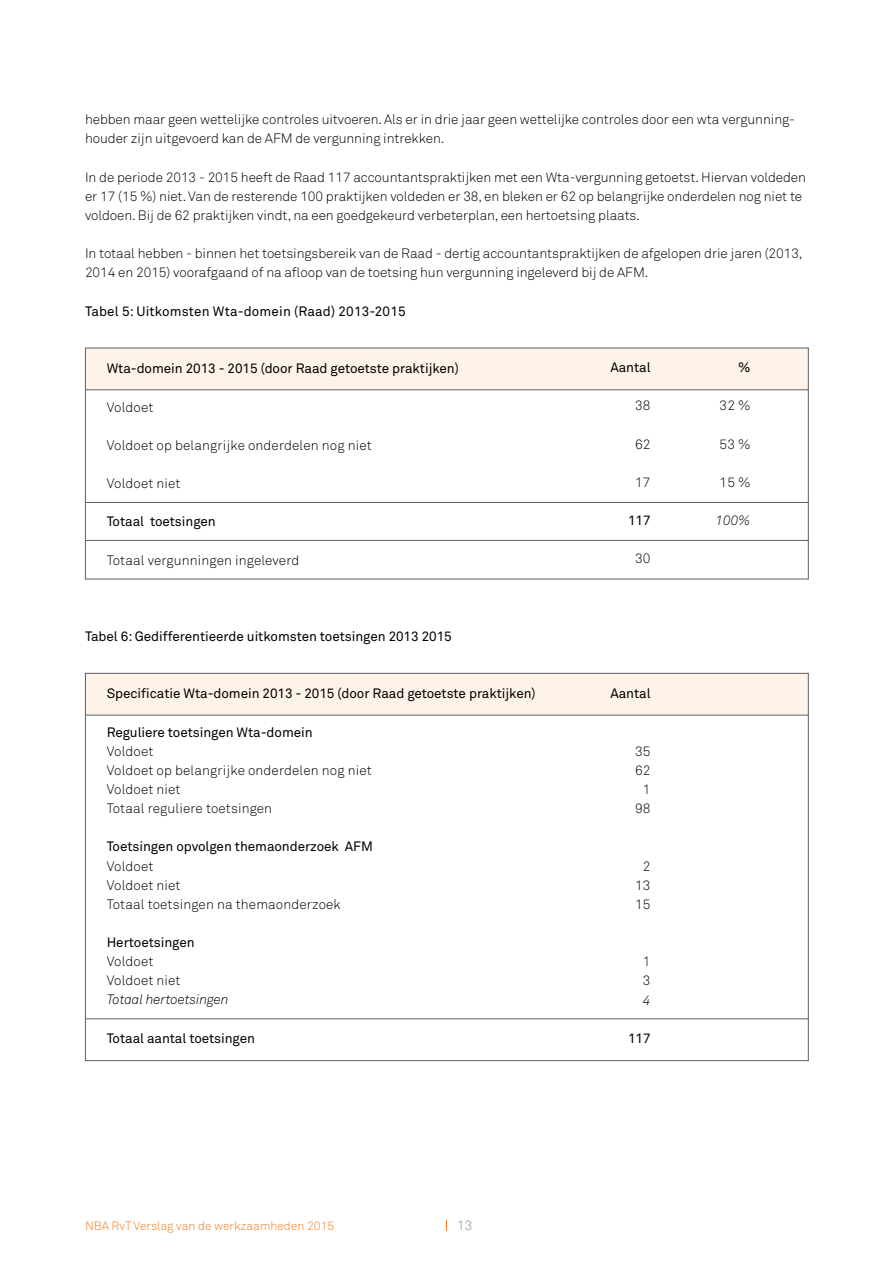
<style>
.page{position:relative;width:893px;height:1263px;background:#fff}
.page>*{position:absolute;margin:0;border:0;box-sizing:border-box;transform-origin:0 0}
.t1{font:300 13.5px/19.2px "Akkurat";letter-spacing:-.005em;color:#000}
.t2{font:13.5px "Akkurat Pro";letter-spacing:-.005em;color:#000}
.t3{font:13.5px "Akkurat";letter-spacing:.01em;color:#000}
.t4{font:italic 13.5px "Akkurat Light Pro";letter-spacing:-.005em;color:#000}
.t5{font:300 13.5px "Akkurat";color:#8c8b8a}
.t6{font:300 12px "Akkurat";color:#ee7e25}
</style>
<div class="page">
<div style="left:85px;top:348px;width:723px;height:42px;background:#fef3e9"></div>
<hr style="left:85px;top:502px;width:723px;height:1px;background:#5d5f64">
<hr style="left:85px;top:540px;width:723px;height:1px;background:#5d5f64">
<hr style="left:85px;top:389px;width:723px;height:1px;background:#5d5f64">
<div style="left:85px;top:673px;width:723px;height:42px;background:#fef3e9"></div>
<hr style="left:85px;top:1018px;width:723px;height:1px;background:#5d5f64">
<hr style="left:85px;top:715px;width:723px;height:1px;background:#5d5f64">
<p class="t1" style="left:85px;top:110px;width:712px">hebben maar geen wettelijke controles uitvoeren. Als er in drie jaar geen wettelijke controles door een wta vergunning&shy;houder zijn uitgevoerd kan de AFM de vergunning intrekken.</p>
<p class="t1" style="left:85px;top:167px;width:722px">In de periode 2013 - 2015 heeft de Raad 117 accountantspraktijken met een Wta-vergunning getoetst. Hiervan voldeden er 17 (15 %) niet. Van de resterende 100 praktijken voldeden er 38, en bleken er 62 op belangrijke onderdelen nog niet te voldoen. Bij de 62 praktijken vindt, na een goedgekeurd verbeterplan, een hertoetsing plaats.</p>
<p class="t1" style="left:85px;top:244px;width:719px">In totaal hebben - binnen het toetsingsbereik van de Raad - dertig accountantspraktijken de afgelopen drie jaren (2013,<br>2014 en 2015) voorafgaand of na afloop van de toetsing hun vergunning ingeleverd bij de AFM.</p>
<p class="t3" style="left:85px;top:302px;width:322px">Tabel 5: Uitkomsten Wta-domein (Raad) 2013-2015</p>
<p class="t2" style="left:107px;top:361px;width:354px">Wta-domein 2013 - 2015 (door Raad getoetste praktijken)</p>
<p class="t1" style="left:107px;top:397px;width:48px">Voldoet</p>
<p class="t1" style="left:107px;top:435px;width:266px">Voldoet op belangrijke onderdelen nog niet</p>
<p class="t1" style="left:107px;top:473px;width:75px">Voldoet niet</p>
<p class="t2" style="left:107px;top:514px;width:111px">Totaal toetsingen</p>
<p class="t1" style="left:107px;top:550px;width:194px">Totaal vergunningen ingeleverd</p>
<p class="t2" style="left:85px;top:628px;width:368px">Tabel 6: Gedifferentieerde uitkomsten toetsingen 2013 2015</p>
<p class="t2" style="left:107px;top:686px;width:430px">Specificatie Wta-domein 2013 - 2015 (door Raad getoetste praktijken)</p>
<p class="t2" style="left:107px;top:724px;width:208px">Reguliere toetsingen Wta-domein</p>
<p class="t1" style="left:107px;top:741px;width:266px">Voldoet<br>Voldoet op belangrijke onderdelen nog niet<br>Voldoet niet<br>Totaal reguliere toetsingen</p>
<p class="t2" style="left:107px;top:839px;width:268px">Toetsingen opvolgen themaonderzoek AFM</p>
<p class="t1" style="left:107px;top:856px;width:236px">Voldoet<br>Voldoet niet<br>Totaal toetsingen na themaonderzoek</p>
<p class="t2" style="left:107px;top:934px;width:89px">Hertoetsingen</p>
<p class="t1" style="left:107px;top:952px;width:75px">Voldoet<br>Voldoet niet</p>
<p class="t4" style="left:107px;top:992px;width:123px">Totaal hertoetsingen</p>
<p class="t2" style="left:107px;top:1030px;width:150px">Totaal aantal toetsingen</p>
<p class="t6" style="left:85px;top:1218px;width:251px">NBA RvT Verslag van de werkzaamheden 2015</p>
<p class="t5" style="left:457px;top:1217px;width:17px">13</p>
<p class="t2" style="left:610px;top:359px;width:42px">Aantal</p>
<p class="t1" style="left:635px;top:396px;width:17px">38</p>
<p class="t1" style="left:635px;top:434px;width:17px">62</p>
<p class="t1" style="left:635px;top:472px;width:17px">17</p>
<p class="t2" style="left:628px;top:512px;width:24px">117</p>
<p class="t1" style="left:635px;top:549px;width:17px">30</p>
<p class="t2" style="left:610px;top:686px;width:42px">Aantal</p>
<p class="t1" style="left:635px;top:741px;width:17px;text-align:center">35<br>62<br>1<br>98</p>
<p class="t1" style="left:635px;top:856px;width:17px;text-align:center">2<br>13<br>15</p>
<p class="t1" style="left:643px;top:952px;width:9px">1<br>3</p>
<p class="t4" style="left:643px;top:992px;width:9px">4</p>
<p class="t2" style="left:628px;top:1030px;width:24px">117</p>
<p class="t2" style="left:738px;top:359px;width:14px">%</p>
<p class="t1" style="left:720px;top:396px;width:33px">32 %</p>
<p class="t1" style="left:720px;top:434px;width:33px">53 %</p>
<p class="t1" style="left:720px;top:472px;width:33px">15 %</p>
<p class="t4" style="left:715px;top:512px;width:37px">100%</p>
</div>
